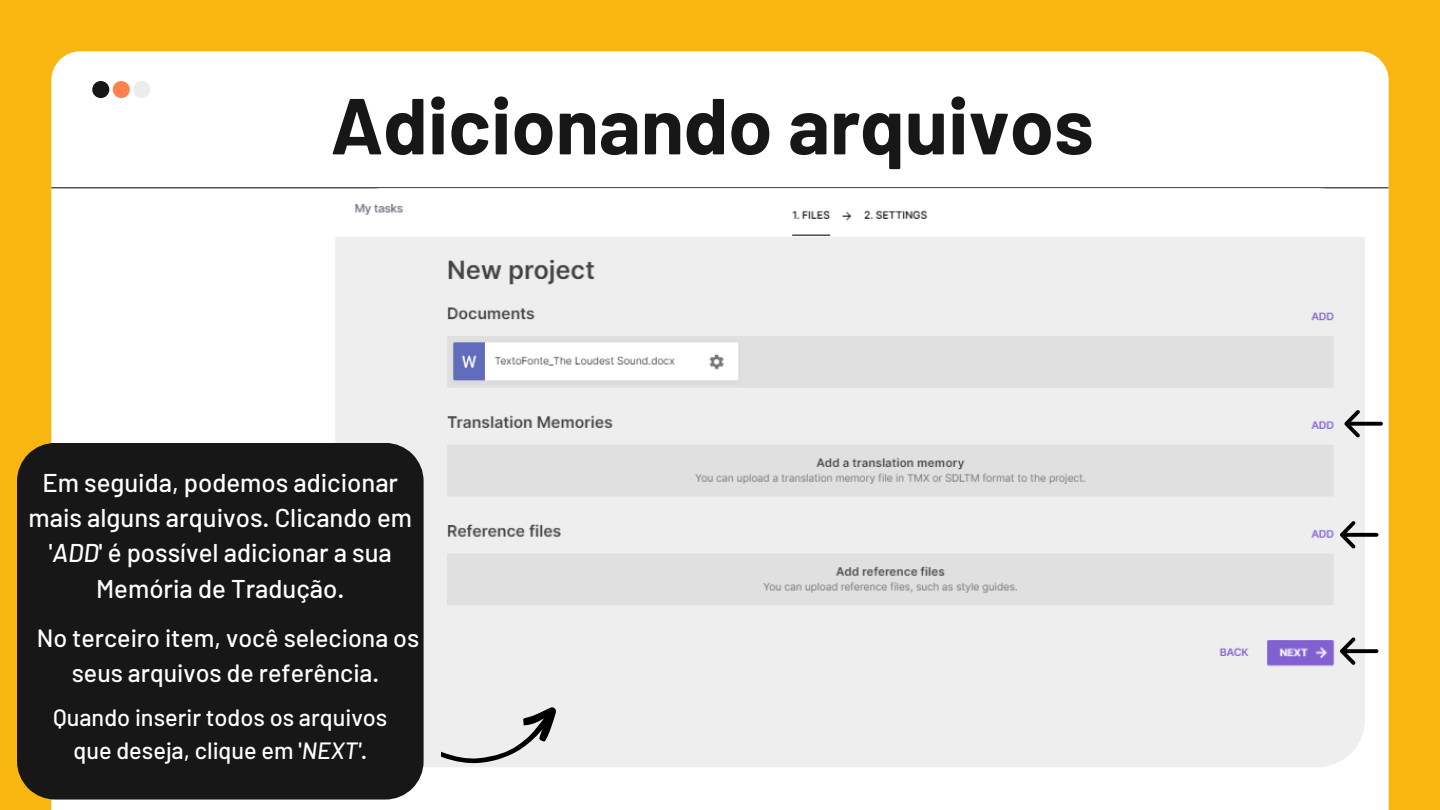
<style>
.page{position:relative;width:1440px;height:810px;background:#fab610}
.page>*{position:absolute;margin:0;border:0;box-sizing:border-box;transform-origin:0 0}
.t1{font:700 79.2px "Barlow";color:#171717}
.t2{font:500 25.7px/35.2px "Barlow";color:#fff;text-align:center}
.t3{font:500 24.9px/34.5px "Barlow";color:#fff;text-align:center}
.t4{font:500 23.5px/32.2px "Barlow";color:#fff;text-align:center}
.s1{font-style:italic}
</style>
<div class="page">
<div style="left:51px;top:51px;width:1338px;height:759px;background:#fff"></div>
<div style="left:214px;top:60px;width:1027px;height:167px;background:#fff;border-radius:27px"></div>
<hr style="left:52px;top:187px;width:1336px;height:1px;background:#000">
<img style="left:335px;top:188px;width:1030px;height:579px;border-radius:48px">
<div style="left:17px;top:443px;width:407px;height:357px;background:#171717"></div>
<div style="left:133px;top:81px;width:17px;height:17px;background:#edeced;border-radius:50%"></div>
<div style="left:113px;top:81px;width:17px;height:17px;background:#ff814b;border-radius:50%"></div>
<div style="left:92px;top:81px;width:17px;height:17px;background:#171717;border-radius:50%"></div>
<svg style="left:1344px;top:410px;width:39px;height:28px"></svg>
<svg style="left:442px;top:707px;width:114px;height:56px;background:#c8c8c8"></svg>
<svg style="left:1340px;top:521px;width:38px;height:28px"></svg>
<svg style="left:1340px;top:637px;width:38px;height:28px"></svg>
<p class="t1" style="left:330px;top:75px;width:765px">Adicionando arquivos</p>
<p class="t2" style="left:29px;top:464px;width:385px">Em seguida, podemos adicionar mais alguns arquivos. Clicando em '<span class="s1">ADD</span>' é possível adicionar a sua<br>Memória de Tradução.</p>
<p class="t3" style="left:37px;top:620px;width:384px">No terceiro item, você seleciona os seus arquivos de referência.</p>
<p class="t4" style="left:53px;top:701px;width:336px">Quando inserir todos os arquivos que deseja, clique em '<span class="s1">NEXT'</span>.</p>
</div>
